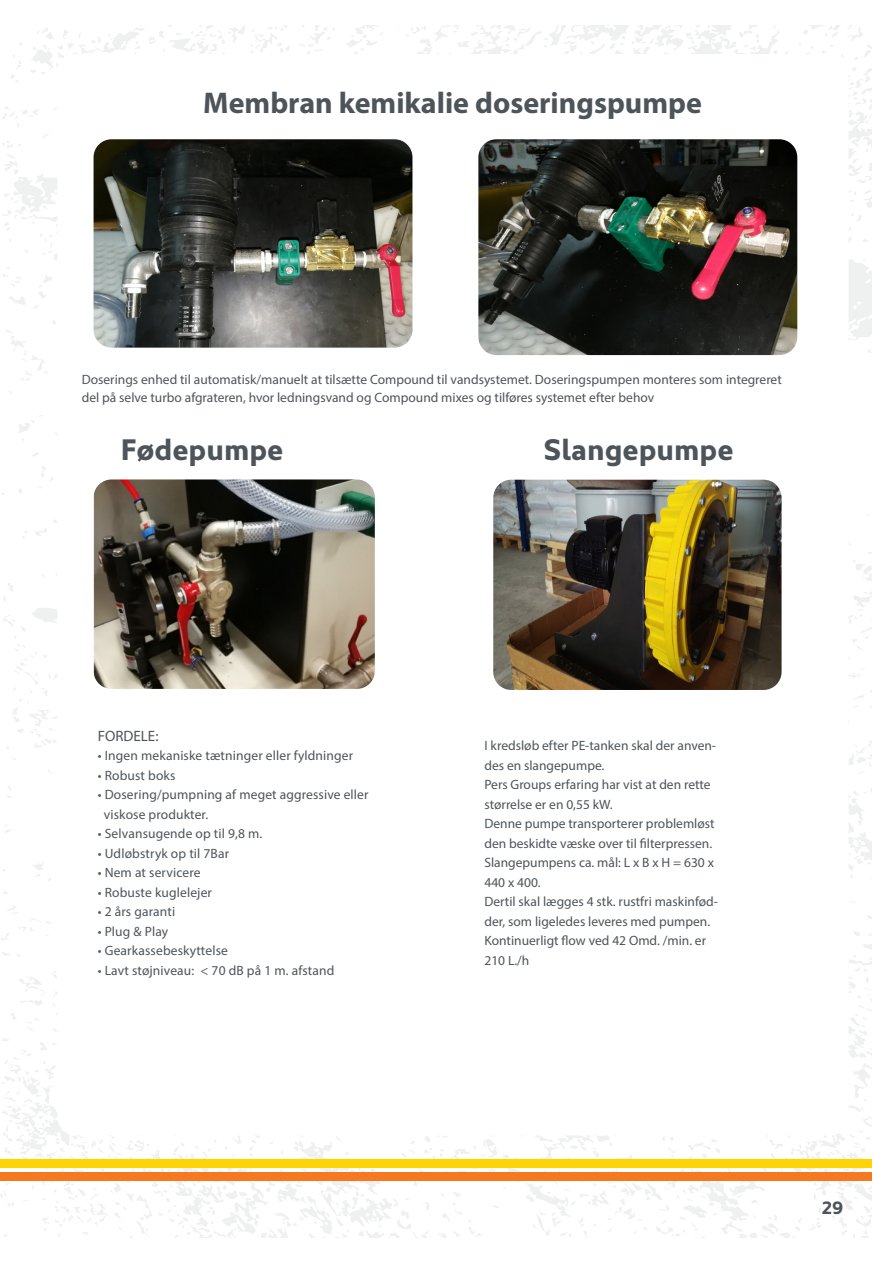
<style>
.page{position:relative;width:893px;height:1263px;background:#fff}
.page>*{position:absolute;margin:0;border:0;box-sizing:border-box;transform-origin:0 0}
.Overskrift{font:700 30px "Myriad Pro";color:#4d545a}
.Brødtekst{font:700 30px "Kyrial Sans Pro";color:#4d545a}
.t1{font:700 18px "Kyrial Sans Pro";color:#4d545a}
.Brødtekst-2{font:15px "Myriad Pro";color:#4d545a}
.Brødtekst-3{font:13.5px/19.5px "Myriad Pro";color:#4d545a}
</style>
<div class="page">
<img style="left:1px;top:26px;width:871px;height:1211px">
<div style="left:0;top:1160px;width:872px;height:8px;background:#fed503"></div>
<div style="left:0;top:1172px;width:872px;height:9px;background:#f47921"></div>
<div style="left:57px;top:54px;width:791px;height:1081px;background:#fff;border-radius:18px"></div>
<img style="left:478px;top:139px;width:319px;height:216px">
<img style="left:94px;top:139px;width:318px;height:209px">
<img style="left:493px;top:480px;width:289px;height:210px">
<img style="left:94px;top:479px;width:281px;height:210px">
<p class="Overskrift" style="left:203px;top:83px;width:500px">Membran kemikalie doseringspumpe</p>
<p class="Brødtekst-3" style="left:82px;top:371px;width:702px;line-height:18px">Doserings enhed til automatisk/manuelt at tilsætte Compound til vandsystemet. Doseringspumpen monteres som integreret del på selve turbo afgrateren, hvor ledningsvand og Compound mixes og tilføres systemet efter behov</p>
<p class="Brødtekst" style="left:120px;top:428px;width:165px">Fødepumpe</p>
<p class="Brødtekst" style="left:543px;top:428px;width:192px">Slangepumpe</p>
<p class="Brødtekst-2" style="left:98px;top:726px;width:62px">FORDELE:</p>
<p class="Brødtekst-3" style="left:98px;top:745px;width:257px">• Ingen mekaniske tætninger eller fyldninger</p>
<p class="Brødtekst-3" style="left:98px;top:765px;width:79px">• Robust boks</p>
<p class="Brødtekst-3" style="left:98px;top:784px;width:272px">• Dosering/pumpning af meget aggressive eller</p>
<p class="Brødtekst-3" style="left:104px;top:804px;width:106px">viskose produkter.</p>
<p class="Brødtekst-3" style="left:98px;top:823px;width:166px">• Selvansugende op til 9,8 m.</p>
<p class="Brødtekst-3" style="left:98px;top:843px;width:133px">• Udløbstryk op til 7Bar</p>
<p class="Brødtekst-3" style="left:98px;top:862px;width:104px">• Nem at servicere</p>
<p class="Brødtekst-3" style="left:98px;top:882px;width:116px">• Robuste kuglelejer</p>
<p class="Brødtekst-3" style="left:98px;top:901px;width:79px">• 2 års garanti</p>
<p class="Brødtekst-3" style="left:98px;top:921px;width:72px">• Plug &amp; Play</p>
<p class="Brødtekst-3" style="left:98px;top:940px;width:132px">• Gearkassebeskyttelse</p>
<p class="Brødtekst-3" style="left:98px;top:960px;width:238px">• Lavt støjniveau: &lt; 70 dB på 1 m. afstand</p>
<p class="Brødtekst-3" style="left:484px;top:735px;width:233px">I kredsløb efter PE-tanken skal der anven&shy;des en slangepumpe.</p>
<p class="Brødtekst-3" style="left:484px;top:774px;width:228px">Pers Groups erfaring har vist at den rette størrelse er en 0,55 kW.</p>
<p class="Brødtekst-3" style="left:484px;top:813px;width:232px">Denne pumpe transporterer problemløst den beskidte væske over til filterpressen.</p>
<p class="Brødtekst-3" style="left:484px;top:852px;width:231px">Slangepumpens ca. mål: L x B x H = 630 x<br>440 x 400.</p>
<p class="Brødtekst-3" style="left:484px;top:891px;width:235px">Dertil skal lægges 4 stk. rustfri maskinfød&shy;der, som ligeledes leveres med pumpen.<br>Kontinuerligt flow ved 42 Omd. /min. er<br>210 L./h</p>
<h2 class="t1" style="left:822px;top:1194px;width:23px">29</h2>
</div>
